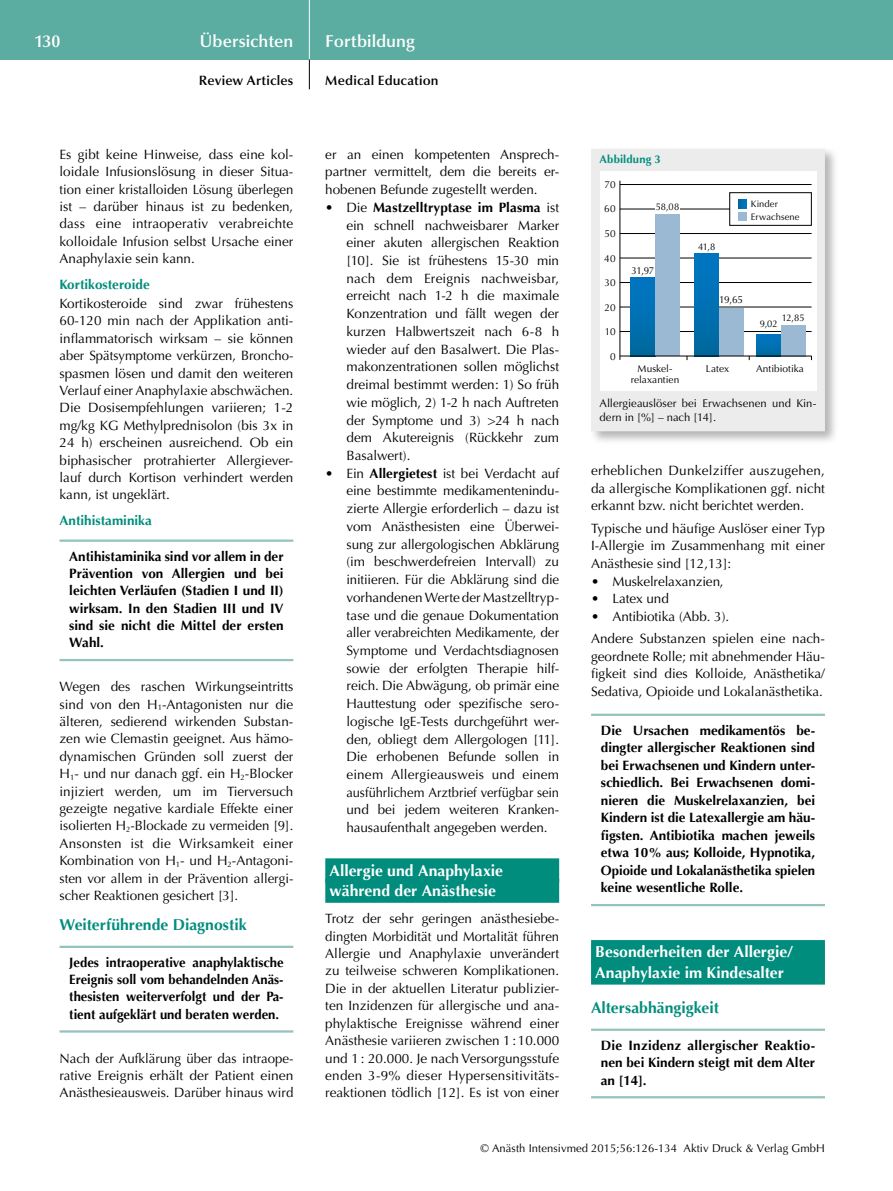
<style>
.page{position:relative;width:893px;height:1191px;background:#fff}
.page>*{position:absolute;margin:0;border:0;box-sizing:border-box;transform-origin:0 0}
.t1{font:600 17.25px "Optima";color:#fff}
.t2{font:700 15.75px/20.4px "Optima";color:#fff}
.t3{font:700 15.75px "Optima";color:#008d7d}
.t4{font:13.5px/17.4px "Optima";color:#000;text-align:justify}
.t5{font:700 13.5px/17.5px "Optima";color:#000;text-align:justify}
.t6{font:600 13.5px "Optima";letter-spacing:.01em;color:#000}
.t7{font:700 13.5px "Optima";color:#008d7d}
.t8{font:11.25px/13.5px "Optima";letter-spacing:.005em;color:#000}
.t9{font:700 11.25px "Optima";letter-spacing:.015em;color:#008d7d}
.t10{font:10.05px/10.9px "Optima";color:#000;text-align:center}
.t11{font:9.6px "Optima";letter-spacing:-.005em;color:#000}
.t12{font:9.3px/12.9px "Optima";letter-spacing:.01em;color:#000}
.s1{font-weight:700}
</style>
<div class="page">
<div style="left:0;top:0;width:893px;height:60px;background:#5baca1"></div>
<hr style="left:309px;top:0;width:1px;height:60px;background:#fff">
<svg style="left:309px;top:60px;width:1px;height:29px"></svg>
<hr style="left:60px;top:539px;width:233px;height:3px;background:#93c3bb">
<hr style="left:60px;top:659px;width:233px;height:2px;background:#93c3bb">
<hr style="left:60px;top:945px;width:233px;height:3px;background:#93c3bb">
<hr style="left:60px;top:1030px;width:233px;height:2px;background:#93c3bb">
<div style="left:325px;top:858px;width:234px;height:24px;background:#008d7d"></div>
<div style="left:325px;top:878px;width:234px;height:24px;background:#008d7d"></div>
<hr style="left:591px;top:713px;width:234px;height:3px;background:#93c3bb">
<hr style="left:591px;top:904px;width:234px;height:2px;background:#93c3bb">
<div style="left:591px;top:940px;width:234px;height:24px;background:#008d7d"></div>
<div style="left:591px;top:960px;width:234px;height:24px;background:#008d7d"></div>
<hr style="left:591px;top:1028px;width:234px;height:2px;background:#93c3bb">
<hr style="left:591px;top:1096px;width:234px;height:2px;background:#93c3bb">
<div style="left:589px;top:147px;width:250px;height:298px;background:#000;opacity:.3"></div>
<div style="left:591px;top:149px;width:234px;height:282px;background:#ececec"></div>
<div style="left:600px;top:172px;width:216px;height:219px;background:#fff"></div>
<hr style="left:620px;top:184px;width:192px;height:1px;background:#000">
<hr style="left:620px;top:209px;width:192px;height:1px;background:#000">
<hr style="left:620px;top:233px;width:192px;height:1px;background:#000">
<hr style="left:620px;top:258px;width:192px;height:1px;background:#000">
<hr style="left:620px;top:282px;width:192px;height:1px;background:#000">
<hr style="left:620px;top:307px;width:192px;height:1px;background:#000">
<hr style="left:620px;top:331px;width:192px;height:1px;background:#000">
<div style="left:730px;top:193px;width:81px;height:32px;background:#fff"></div>
<svg style="left:738px;top:200px;width:8px;height:8px"></svg>
<div style="left:738px;top:213px;width:8px;height:8px;background:#9cb9d3"></div>
<div style="left:729px;top:192px;width:83px;height:33px;border:1px solid #000"></div>
<div style="left:631px;top:277px;width:24px;height:79px;background:linear-gradient(to bottom,#0077c4,#00699e)"></div>
<div style="left:694px;top:254px;width:25px;height:102px;background:linear-gradient(to bottom,#0077c5,#00689e)"></div>
<div style="left:756px;top:334px;width:25px;height:22px;background:linear-gradient(to bottom,#0077c5,#006aa2)"></div>
<div style="left:655px;top:214px;width:25px;height:142px;background:#9cb9d3"></div>
<div style="left:719px;top:308px;width:24px;height:48px;background:#9cb9d3"></div>
<div style="left:781px;top:325px;width:24px;height:31px;background:#9cb9d3"></div>
<div style="left:655px;top:201px;width:25px;height:12px;background:#fff"></div>
<hr style="left:620px;top:181px;width:1px;height:179px;background:#000">
<hr style="left:620px;top:356px;width:192px;height:1px;background:#000">
<p class="t1" style="left:34px;top:31px;width:28px">130</p>
<p class="t1" style="left:200px;top:31px;width:95px">Übersichten</p>
<p class="t1" style="left:325px;top:31px;width:91px">Fortbildung</p>
<p class="t6" style="left:199px;top:73px;width:96px">Review Articles</p>
<p class="t6" style="left:325px;top:73px;width:115px">Medical Education</p>
<p class="t4" style="left:60px;top:146px;width:235px">Es gibt keine Hinweise, dass eine kol&shy;loidale Infusionslösung in dieser Situa&shy;tion einer kristalloiden Lösung überlegen ist – darüber hinaus ist zu bedenken, dass eine intraoperativ verabreichte kolloidale Infusion selbst Ursache einer Anaphylaxie sein kann.</p>
<p class="t7" style="left:60px;top:276px;width:92px">Kortikosteroide</p>
<p class="t4" style="left:60px;top:295px;width:235px">Kortikosteroide sind zwar frühestens 60-120 min nach der Applikation anti&shy;inflammatorisch wirksam – sie können aber Spätsymptome verkürzen, Broncho&shy;spasmen lösen und damit den weiteren Verlauf einer Anaphylaxie abschwächen.<br>Die Dosisempfehlungen variieren; 1-2 mg/kg KG Methylprednisolon (bis 3x in 24 h) erscheinen ausreichend. Ob ein biphasischer protrahierter Allergiever&shy;lauf durch Kortison verhindert werden kann, ist ungeklärt.</p>
<p class="t7" style="left:60px;top:512px;width:94px">Antihistaminika</p>
<p class="t5" style="left:69px;top:547px;width:216px">Antihistaminika sind vor allem in der Prävention von Allergien und bei leichten Verläufen (Stadien I und II) wirksam. In den Stadien III und IV sind sie nicht die Mittel der ersten Wahl.</p>
<p class="t4" style="left:60px;top:678px;width:235px">Wegen des raschen Wirkungseintritts sind von den H<sub>1</sub>-Antagonisten nur die älteren, sedierend wirkenden Substan&shy;zen wie Clemastin geeignet. Aus hämo&shy;dynamischen Gründen soll zuerst der H<sub>1</sub>- und nur danach ggf. ein H<sub>2</sub>-Blocker injiziert werden, um im Tierversuch gezeigte negative kardiale Effekte einer isolierten H<sub>2</sub>-Blockade zu vermeiden [9].<br>Ansonsten ist die Wirksamkeit einer Kombination von H<sub>1</sub>- und H<sub>2</sub>-Antagoni&shy;sten vor allem in der Prävention allergi&shy;scher Reaktionen gesichert [3].</p>
<p class="t3" style="left:60px;top:915px;width:189px">Weiterführende Diagnostik</p>
<p class="t5" style="left:69px;top:953px;width:216px">Jedes intraoperative anaphylaktische Ereignis soll vom behandelnden Anäs&shy;thesisten weiterverfolgt und der Pa&shy;tient aufgeklärt und beraten werden.</p>
<p class="t4" style="left:60px;top:1049px;width:235px">Nach der Aufklärung über das intraope&shy;rative Ereignis erhält der Patient einen Anästhesieausweis. Darüber hinaus wird</p>
<p class="t4" style="left:325px;top:145px;width:234px">er an einen kompetenten Ansprech&shy;partner vermittelt, dem die bereits er&shy;hobenen Befunde zugestellt werden.</p>
<p class="t4" style="left:347px;top:199px;width:214px;text-indent:-21px">• Die <span class="s1">Mastzelltryptase im Plasma</span> ist ein schnell nachweisbarer Marker einer akuten allergischen Reaktion [10]. Sie ist frühestens 15-30 min nach dem Ereignis nachweisbar, erreicht nach 1-2 h die maximale Konzentration und fällt wegen der kurzen Halbwertszeit nach 6-8 h wieder auf den Basalwert. Die Plas&shy;makonzentrationen sollen möglichst dreimal bestimmt werden: 1) So früh wie möglich, 2) 1-2 h nach Auftreten der Symptome und 3) &gt;24 h nach dem Akutereignis (Rückkehr zum Basalwert).</p>
<p class="t4" style="left:347px;top:464px;width:214px;text-align:left;text-indent:-21px">• Ein <span class="s1">Allergietest</span> ist bei Verdacht auf eine bestimmte medikamentenindu-‑ zierte Allergie erforderlich – dazu ist vom Anästhesisten eine Überwei&shy;sung zur allergologischen Abklärung (im beschwerdefreien Intervall) zu initiieren. Für die Abklärung sind die vorhandenen Werte der Mastzelltryp&shy;tase und die genaue Dokumentation aller verabreichten Medikamente, der Symptome und Verdachtsdiagnosen sowie der erfolgten Therapie hilf&shy;reich. Die Abwägung, ob primär eine Hauttestung oder spezifische sero&shy;logische IgE-Tests durchgeführt wer&shy;den, obliegt dem Allergologen [11].<br>Die erhobenen Befunde sollen in einem Allergieausweis und einem ausführlichem Arztbrief verfügbar sein und bei jedem weiteren Kranken&shy;hausaufenthalt angegeben werden.</p>
<p class="t2" style="left:330px;top:860px;width:175px">Allergie und Anaphylaxie während der Anästhesie</p>
<p class="t4" style="left:325px;top:910px;width:235px">Trotz der sehr geringen anästhesiebe&shy;dingten Morbidität und Mortalität führen Allergie und Anaphylaxie unverändert zu teilweise schweren Komplikationen.<br>Die in der aktuellen Literatur publizier&shy;ten Inzidenzen für allergische und ana&shy;phylaktische Ereignisse während einer Anästhesie variieren zwischen 1:10.000 und 1: 20.000. Je nach Versorgungsstufe enden 3-9% dieser Hypersensitivitäts&shy;reaktionen tödlich [12]. Es ist von einer</p>
<p class="t9" style="left:600px;top:153px;width:63px">Abbildung 3</p>
<p class="t10" style="left:605px;top:179px;width:12px">70</p>
<p class="t10" style="left:604px;top:204px;width:13px">60</p>
<p class="t10" style="left:604px;top:228px;width:13px">50</p>
<p class="t10" style="left:604px;top:253px;width:13px">40</p>
<p class="t10" style="left:604px;top:277px;width:13px">30</p>
<p class="t10" style="left:605px;top:302px;width:12px">20</p>
<p class="t10" style="left:605px;top:327px;width:12px">10</p>
<p class="t10" style="left:610px;top:351px;width:7px">0</p>
<p class="t10" style="left:631px;top:363px;width:50px">Muskel&shy;relaxantien</p>
<p class="t10" style="left:706px;top:363px;width:25px">Latex</p>
<p class="t10" style="left:756px;top:363px;width:49px">Antibiotika</p>
<p class="t12" style="left:751px;top:197px;width:50px">Kinder<br>Erwachsene</p>
<p class="t11" style="left:656px;top:202px;width:25px">58,08</p>
<p class="t11" style="left:698px;top:241px;width:19px">41,8</p>
<p class="t10" style="left:632px;top:265px;width:24px">31,97</p>
<p class="t10" style="left:719px;top:294px;width:26px">19,65</p>
<p class="t11" style="left:782px;top:312px;width:24px">12,85</p>
<p class="t11" style="left:760px;top:318px;width:19px">9,02</p>
<p class="t8" style="left:600px;top:397px;width:218px">Allergieauslöser bei Erwachsenen und Kin&shy;dern in [%] – nach [14].</p>
<p class="t4" style="left:591px;top:462px;width:235px">erheblichen Dunkelziffer auszugehen, da allergische Komplikationen ggf. nicht erkannt bzw. nicht berichtet werden.</p>
<p class="t4" style="left:591px;top:520px;width:235px">Typische und häufige Auslöser einer Typ I-Allergie im Zusammenhang mit einer Anästhesie sind [12,13]:</p>
<p class="t4" style="left:591px;top:572px;width:134px">• Muskelrelaxanzien,</p>
<p class="t4" style="left:591px;top:590px;width:79px">• Latex und</p>
<p class="t4" style="left:591px;top:605px;width:235px;line-height:22.6px">• Antibiotika (Abb. 3).<br>Andere Substanzen spielen eine nach-</p>
<p class="t4" style="left:591px;top:647px;width:235px">geordnete Rolle; mit abnehmender Häu&shy;figkeit sind dies Kolloide, Anästhetika/ Sedativa, Opioide und Lokalanästhetika.</p>
<p class="t5" style="left:601px;top:721px;width:216px">Die Ursachen medikamentös be&shy;dingter allergischer Reaktionen sind bei Erwachsenen und Kindern unter&shy;schiedlich. Bei Erwachsenen domi&shy;nieren die Muskelrelaxanzien, bei Kindern ist die Latexallergie am häu&shy;figsten. Antibiotika machen jeweils etwa 10% aus; Kolloide, Hypnotika, Opioide und Lokalanästhetika spielen keine wesentliche Rolle.</p>
<p class="t2" style="left:595px;top:942px;width:199px">Besonderheiten der Allergie/<br>Anaphylaxie im Kindesalter</p>
<p class="t3" style="left:591px;top:998px;width:129px">Altersabhängigkeit</p>
<p class="t5" style="left:601px;top:1036px;width:216px">Die Inzidenz allergischer Reaktio&shy;nen bei Kindern steigt mit dem Alter an [14].</p>
<p class="t8" style="left:480px;top:1142px;width:346px">© Anästh Intensivmed 2015;56:126-134 Aktiv Druck &amp; Verlag GmbH</p>
</div>
